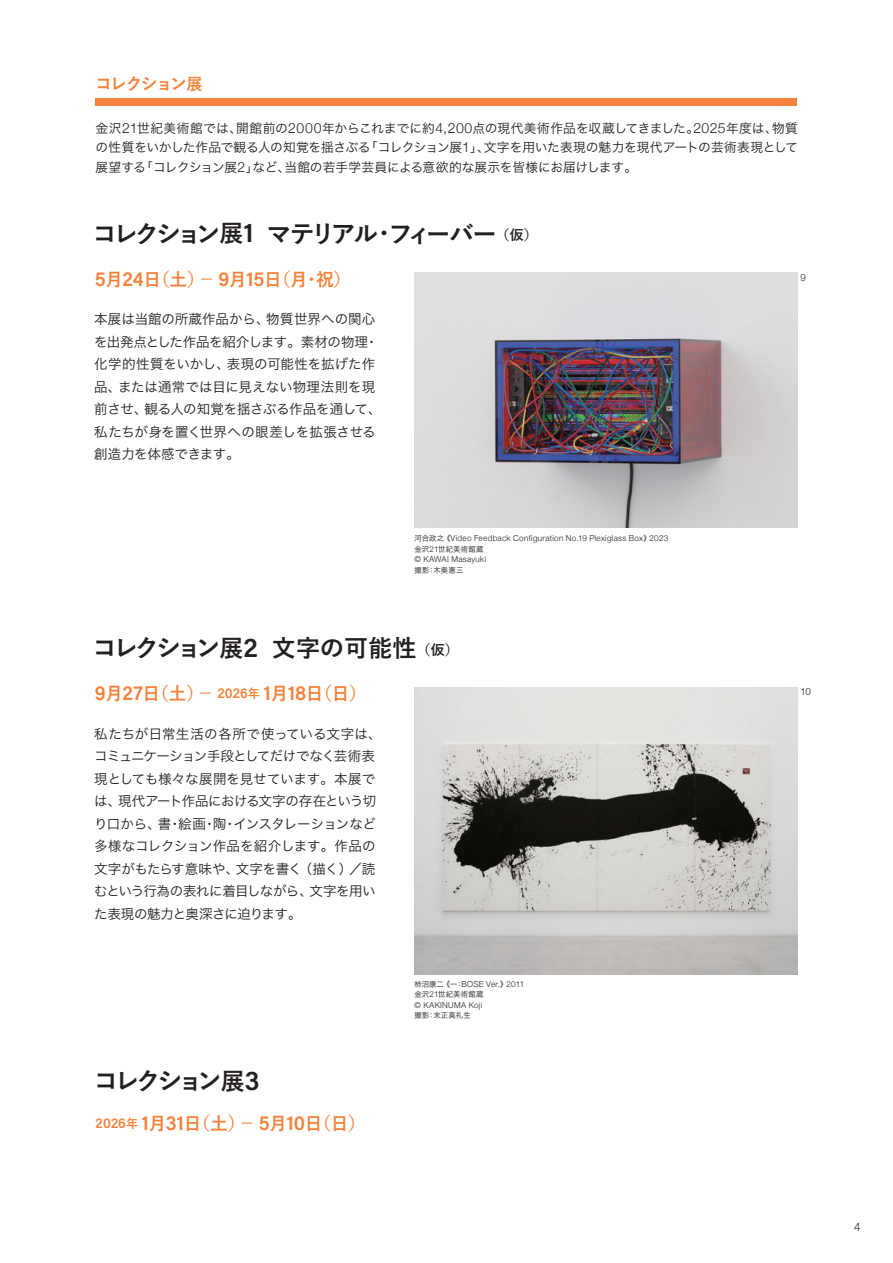
<style>
.page{position:relative;width:893px;height:1263px;background:#fff}
.page>*{position:absolute;margin:0;border:0;box-sizing:border-box;transform-origin:0 0}
.t1{font:700 24.9px "Yu Go";letter-spacing:-.165em;color:#231f20}
.t2{font:700 18px "Yu Go";color:#f4823b}
.t3{font:700 17.1px "Yu Go";letter-spacing:-.105em;color:#f4823b}
.t4{font:13.5px/22.5px "Hira Kaku Pro W3";letter-spacing:-.015em;color:#231f20}
.t5{font:12.75px/19.5px "Hira Kaku Pro W3";letter-spacing:-.02em;color:#231f20;text-align:justify}
.t6{font:300 11.55px "Helvetica Neue";color:#231f20}
.t7{font:300 9.9px "Helvetica Neue";color:#231f20}
.t8{font:300 8.25px "Helvetica Neue";letter-spacing:.04em;color:#231f20}
.t9{font:7.5px "Hira Kaku Pro W3";letter-spacing:.035em;color:#231f20}
.s1{font-size:16.5px}
.s2{font-family:"Helvetica Neue";font-weight:300;font-size:14.1px}
.s3{font-size:24px}
.s4{font-family:"Acumin Pro";font-weight:600;font-size:27.3px}
.s5{font-size:13.95px}
.s6{font-family:"Acumin Pro";font-weight:600;font-size:20.55px}
.s7{font-family:"Hira Kaku Pro W3";font-weight:400;font-size:7.5px}
.s8{font-family:"Helvetica Neue";font-weight:300;font-size:8.25px}
.s9{font-family:"Acumin Pro";font-weight:600;font-size:14.4px}
.s10{font-size:12.6px}
</style>
<div class="page">
<div style="left:95px;top:98px;width:702px;height:7px;background:#f4823b"></div>
<img style="left:414px;top:687px;width:383px;height:287px">
<img style="left:414px;top:273px;width:383px;height:255px">
<p class="t3" style="left:95px;top:74px;width:109px">コレクション<span class="s1">展</span></p>
<p class="t5" style="left:95px;top:117px;width:704px">金沢<span class="s2">21</span>世紀美術館では、開館前の<span class="s2">2000</span>年からこれまでに約<span class="s2">4,200</span>点の現代美術作品を収蔵してきました。<span class="s2">2025</span>年度は、物質の性質をいかした作品で観る人の知覚を揺さぶる「コレクション展<span class="s2">1</span>」、文字を用いた表現の魅力を現代アートの芸術表現として展望する「コレクション展<span class="s2">2</span>」など、当館の若手学芸員による意欲的な展示を皆様にお届けします。</p>
<h1 class="t1" style="left:92px;top:220px;width:447px">コレクション<span class="s3">展</span><span class="s4">1</span> マテリアル<span class="s3">・</span>フィーバー<span class="s5">（仮）</span></h1>
<h2 class="t2" style="left:95px;top:269px;width:258px"><span class="s6">5</span>月<span class="s6">24</span>日（土）－ <span class="s6">9</span>月<span class="s6">15</span>日（月・祝）</h2>
<p class="t4" style="left:94px;top:307px;width:289px">本展は当館の所蔵作品から、物質世界への関心を出発点とした作品を紹介します。素材の物理・化学的性質をいかし、表現の可能性を拡げた作品、または通常では目に見えない物理法則を現前させ、観る人の知覚を揺さぶる作品を通して、私たちが身を置く世界への眼差しを拡張させる創造力を体感できます。</p>
<p class="t8" style="left:414px;top:532px;width:255px"><span class="s7">河合政之《</span>Video Feedback Configuration No.19 Plexiglass Box<span class="s7">》</span>2023</p>
<p class="t9" style="left:414px;top:542px;width:71px">金沢<span class="s8">21</span>世紀美術館蔵</p>
<p class="t8" style="left:414px;top:553px;width:73px">© KAWAI Masayuki</p>
<p class="t9" style="left:414px;top:563px;width:51px">撮影：木奥惠三</p>
<h1 class="t1" style="left:92px;top:634px;width:368px">コレクション<span class="s3">展</span><span class="s4">2</span> <span class="s3">文字</span>の<span class="s3">可能性</span><span class="s5">（仮）</span></h1>
<h2 class="t2" style="left:95px;top:684px;width:273px"><span class="s6">9</span>月<span class="s6">27</span>日（土）－ <span class="s9">2026</span><span class="s10">年</span> <span class="s6">1</span>月<span class="s6">18</span>日（日）</h2>
<p class="t4" style="left:94px;top:721px;width:289px">私たちが日常生活の各所で使っている文字は、コミュニケーション手段としてだけでなく芸術表現としても様々な展開を見せています。本展では、現代アート作品における文字の存在という切り口から、書・絵画・陶・インスタレーションなど多様なコレクション作品を紹介します。作品の文字がもたらす意味や、文字を書く（描く）／読むという行為の表れに着目しながら、文字を用いた表現の魅力と奥深さに迫ります。</p>
<h1 class="t1" style="left:93px;top:1067px;width:168px">コレクション<span class="s3">展</span><span class="s4">3</span></h1>
<h2 class="t2" style="left:96px;top:1113px;width:272px"><span class="s9">2026</span><span class="s10">年</span> <span class="s6">1</span>月<span class="s6">31</span>日（土）－ <span class="s6">5</span>月<span class="s6">10</span>日（日）</h2>
<p class="t8" style="left:414px;top:977px;width:111px"><span class="s7">柿沼康二《一：</span>BOSE Ver.<span class="s7">》</span>2011</p>
<p class="t9" style="left:414px;top:988px;width:71px">金沢<span class="s8">21</span>世紀美術館蔵</p>
<p class="t8" style="left:414px;top:998px;width:69px">© KAKINUMA Koji</p>
<p class="t9" style="left:414px;top:1009px;width:58px">撮影：末正真礼生</p>
<p class="t7" style="left:801px;top:269px;width:7px">9</p>
<p class="t7" style="left:801px;top:684px;width:12px">10</p>
<p class="t6" style="left:854px;top:1217px;width:8px">4</p>
</div>
